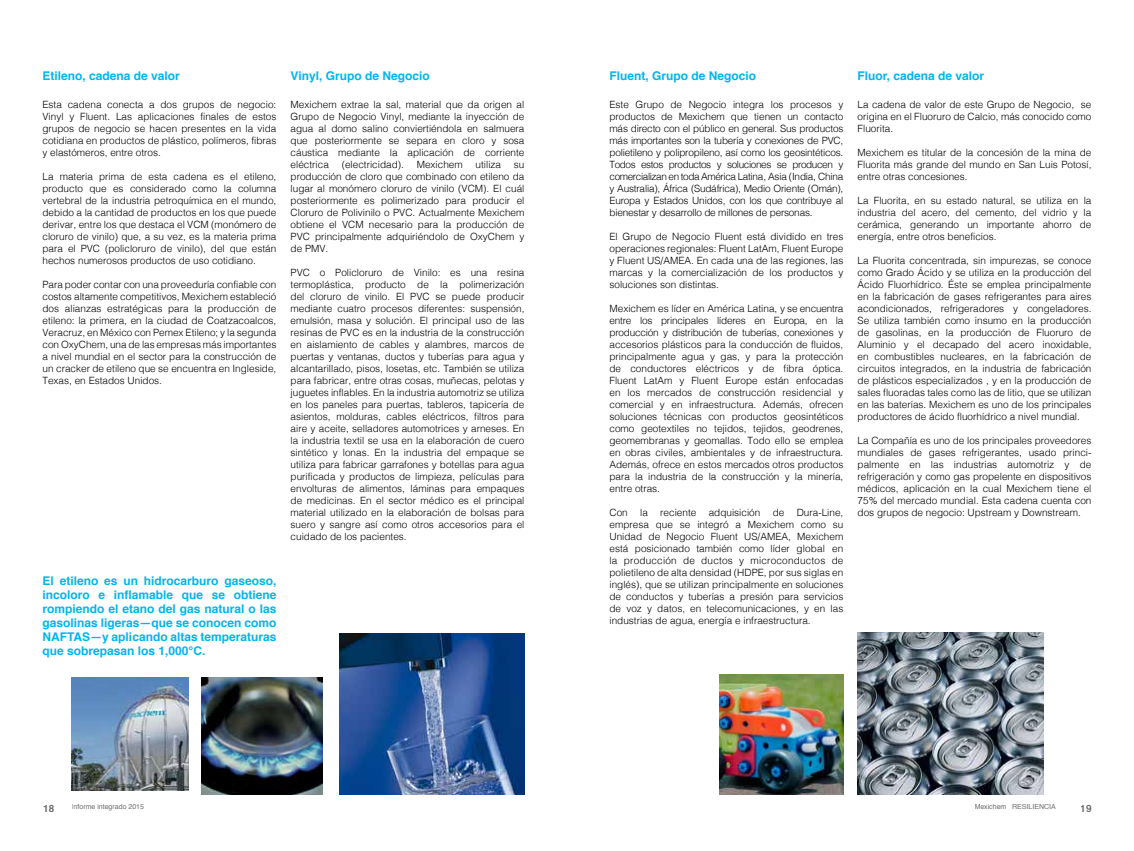
<style>
.page{position:relative;width:1134px;height:851px;background:#fff}
.page>*{position:absolute;margin:0;border:0;box-sizing:border-box;transform-origin:0 0}
.t1{font:700 12px/14px "Helvetica";color:#00b5ef;text-align:justify}
.t2{font:300 10px/12px "Helvetica";color:#000;text-align:justify}
.t3{font:700 10px "Helvetica";color:#6d6e71}
.t4{font:7px "Helvetica";color:#6d6e71}
</style>
<div class="page">
<img style="left:339px;top:633px;width:185px;height:161px">
<img style="left:857px;top:632px;width:186px;height:162px">
<img style="left:72px;top:677px;width:117px;height:113px">
<img style="left:720px;top:674px;width:123px;height:119px">
<img style="left:202px;top:677px;width:120px;height:117px">
<p class="t1" style="left:43px;top:69px;width:139px">Etileno, cadena de valor</p>
<p class="t2" style="left:43px;top:98px;width:235px">Esta cadena conecta a dos grupos de negocio:<br>Vinyl y Fluent. Las aplicaciones finales de estos grupos de negocio se hacen presentes en la vida cotidiana en productos de plástico, polímeros, fibras y elastómeros, entre otros.</p>
<p class="t2" style="left:43px;top:170px;width:235px">La materia prima de esta cadena es el etileno, producto que es considerado como la columna vertebral de la industria petroquímica en el mundo, debido a la cantidad de productos en los que puede derivar, entre los que destaca el VCM (monómero de cloruro de vinilo) que, a su vez, es la materia prima para el PVC (policloruro de vinilo), del que están hechos numerosos productos de uso cotidiano.</p>
<p class="t2" style="left:43px;top:278px;width:235px">Para poder contar con una proveeduría confiable con costos altamente competitivos, Mexichem estableció dos alianzas estratégicas para la producción de etileno: la primera, en la ciudad de Coatzacoalcos, Veracruz, en México con Pemex Etileno; y la segunda con OxyChem, una de las empresas más importantes a nivel mundial en el sector para la construcción de un cracker de etileno que se encuentra en Ingleside, Texas, en Estados Unidos.</p>
<p class="t1" style="left:43px;top:573px;width:235px">El etileno es un hidrocarburo gaseoso, incoloro e inflamable que se obtiene rompiendo el etano del gas natural o las gasolinas ligeras—que se conocen como NAFTAS—y aplicando altas temperaturas que sobrepasan los 1,000°C.</p>
<p class="t1" style="left:291px;top:69px;width:141px">Vinyl, Grupo de Negocio</p>
<p class="t2" style="left:291px;top:98px;width:235px">Mexichem extrae la sal, material que da origen al Grupo de Negocio Vinyl, mediante la inyección de agua al domo salino conviertiéndola en salmuera que posteriormente se separa en cloro y sosa cáustica mediante la aplicación de corriente eléctrica</p>
<p class="t2" style="left:342px;top:158px;width:64px">(electricidad).</p>
<p class="t2" style="left:417px;top:158px;width:48px">Mexichem</p>
<p class="t2" style="left:476px;top:158px;width:27px">utiliza</p>
<p class="t2" style="left:291px;top:158px;width:235px;text-indent:223px">su producción de cloro que combinado con etileno da lugar al monómero cloruro de vinilo (VCM). El cuál posteriormente es polimerizado para producir el Cloruro de Polivinilo o PVC. Actualmente Mexichem obtiene el VCM necesario para la producción de PVC principalmente adquiriéndolo de OxyChem y de PMV.</p>
<p class="t2" style="left:291px;top:266px;width:235px">PVC o Policloruro de Vinilo: es una resina termoplástica, producto de la polimerización del cloruro de vinilo. El PVC se puede producir mediante cuatro procesos diferentes: suspensión, emulsión, masa y solución. El principal uso de las resinas de PVC es en la industria de la construcción en aislamiento de cables y alambres, marcos de puertas y ventanas, ductos y tuberías para agua y alcantarillado, pisos, losetas, etc. También se utiliza para fabricar, entre otras cosas, muñecas, pelotas y juguetes inflables. En la industria automotriz se utiliza en los paneles para puertas, tableros, tapicería de asientos, molduras, cables eléctricos, filtros para aire y aceite, selladores automotrices y arneses. En la industria textil se usa en la elaboración de cuero sintético y lonas. En la industria del empaque se utiliza para fabricar garrafones y botellas para agua purificada y productos de limpieza, películas para envolturas de alimentos, láminas para empaques de medicinas. En el sector médico es el principal material utilizado en la elaboración de bolsas para suero y sangre así como otros accesorios para el cuidado de los pacientes.</p>
<p class="t1" style="left:609px;top:69px;width:148px">Fluent, Grupo de Negocio</p>
<p class="t2" style="left:609px;top:98px;width:235px">Este Grupo de Negocio integra los procesos y productos de Mexichem que tienen un contacto más directo con el público en general. Sus productos más importantes son la tubería y conexiones de PVC, polietileno y polipropileno, así como los geosintéticos.<br>Todos estos productos y soluciones se producen y comercializan en toda América Latina, Asia (India, China y Australia), África (Sudáfrica), Medio Oriente (Omán), Europa y Estados Unidos, con los que contribuye al bienestar y desarrollo de millones de personas.</p>
<p class="t2" style="left:609px;top:230px;width:235px">El Grupo de Negocio Fluent está dividido en tres operaciones regionales: Fluent LatAm, Fluent Europe y Fluent US/AMEA. En cada una de las regiones, las marcas y la comercialización de los productos y soluciones son distintas.</p>
<p class="t2" style="left:609px;top:302px;width:235px">Mexichem es líder en América Latina, y se encuentra entre los principales líderes en Europa, en la producción y distribución de tuberías, conexiones y accesorios plásticos para la conducción de fluidos, principalmente agua y gas, y para la protección de conductores eléctricos y de fibra óptica.<br>Fluent LatAm y Fluent Europe están enfocadas en los mercados de construcción residencial y comercial y en infraestructura. Además, ofrecen soluciones técnicas con productos geosintéticos como geotextiles no tejidos, tejidos, geodrenes, geomembranas y geomallas. Todo ello se emplea en obras civiles, ambientales y de infraestructura.<br>Además, ofrece en estos mercados otros productos para la industria de la construcción y la minería, entre otras.</p>
<p class="t2" style="left:609px;top:506px;width:235px">Con la reciente adquisición de Dura-Line, empresa que se integró a Mexichem como su Unidad de Negocio Fluent US/AMEA, Mexichem está posicionado también como líder global en la producción de ductos y microconductos de polietileno de alta densidad (HDPE, por sus siglas en inglés), que se utilizan principalmente en soluciones de conductos y tuberías a presión para servicios de voz y datos, en telecomunicaciones, y en las industrias de agua, energía e infraestructura.</p>
<p class="t1" style="left:857px;top:69px;width:128px">Fluor, cadena de valor</p>
<p class="t2" style="left:857px;top:98px;width:235px">La cadena de valor de este Grupo de Negocio, se origina en el Fluoruro de Calcio, más conocido como Fluorita.</p>
<p class="t2" style="left:857px;top:146px;width:235px">Mexichem es titular de la concesión de la mina de Fluorita más grande del mundo en San Luis Potosí, entre otras concesiones.</p>
<p class="t2" style="left:857px;top:194px;width:235px">La Fluorita, en su estado natural, se utiliza en la industria del acero, del cemento, del vidrio y la cerámica, generando un importante ahorro de energía, entre otros beneficios.</p>
<p class="t2" style="left:857px;top:254px;width:235px">La Fluorita concentrada, sin impurezas, se conoce como Grado Ácido y se utiliza en la producción del Ácido Fluorhídrico. Éste se emplea principalmente en la fabricación de gases refrigerantes para aires acondicionados, refrigeradores y congeladores.<br>Se utiliza también como insumo en la producción de gasolinas, en la producción de Fluoruro de Aluminio y el decapado del acero inoxidable, en combustibles nucleares, en la fabricación de circuitos integrados, en la industria de fabricación de plásticos especializados , y en la producción de sales fluoradas tales como las de litio, que se utilizan en las baterías. Mexichem es uno de los principales productores de ácido fluorhídrico a nivel mundial.</p>
<p class="t2" style="left:857px;top:434px;width:235px">La Compañía es uno de los principales proveedores mundiales de gases refrigerantes, usado princi&shy;palmente en las industrias automotriz y de refrigeración y como gas propelente en dispositivos médicos, aplicación en la cual Mexichem tiene el 75% del mercado mundial. Esta cadena cuenta con dos grupos de negocio: Upstream y Downstream.</p>
<p class="t3" style="left:43px;top:800px;width:13px">18</p>
<p class="t4" style="left:72px;top:801px;width:74px">Informe integrado 2015</p>
<p class="t4" style="left:974px;top:801px;width:83px">Mexichem RESILIENCIA</p>
<p class="t3" style="left:1081px;top:800px;width:13px">19</p>
</div>
